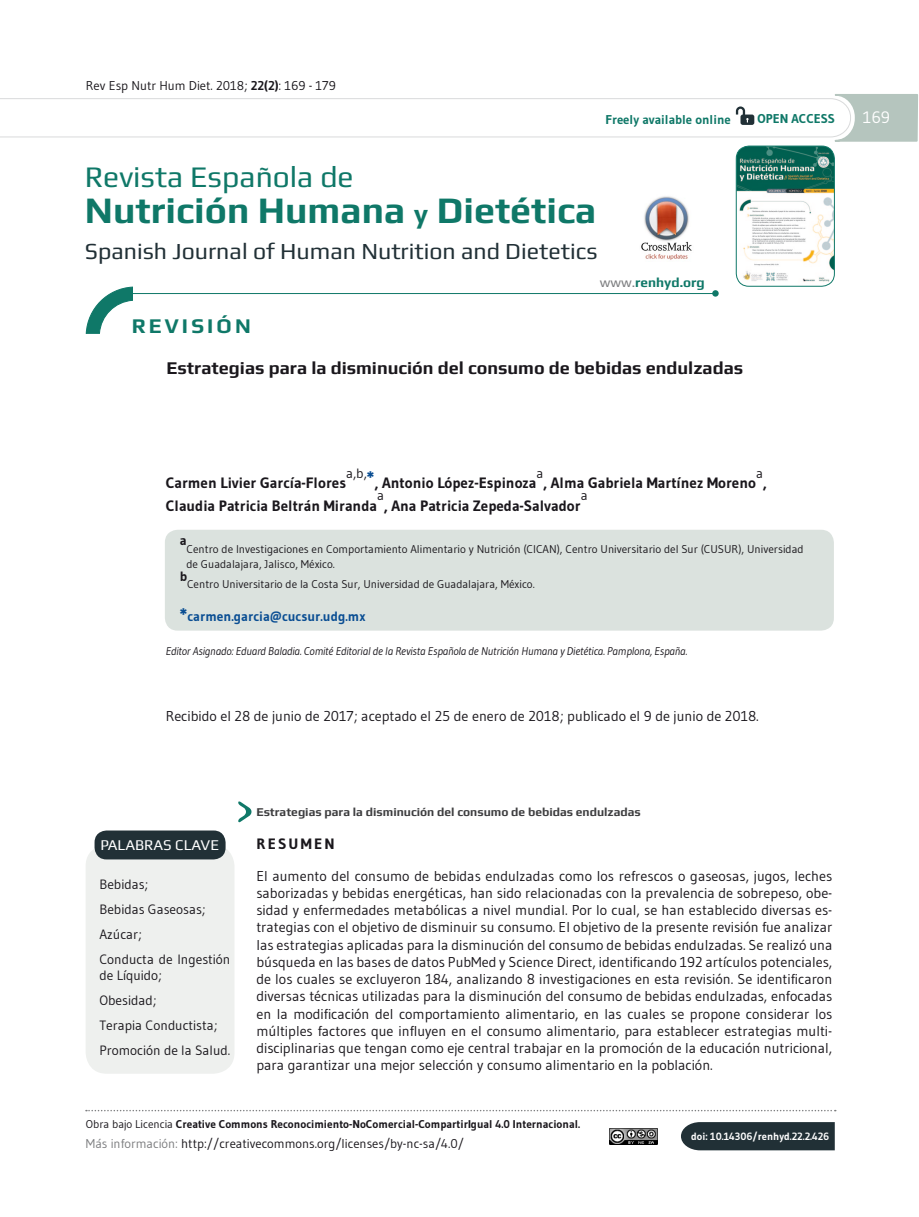
<style>
.page{position:relative;width:919px;height:1217px;background:#fff}
.page>*{position:absolute;margin:0;border:0;box-sizing:border-box;transform-origin:0 0}
.t1{font:700 37.5px "Play";color:#0f7868}
.t2{font:30px "Play";color:#0f7868}
.t3{font:23.1px "Play";color:#213036}
.t4{font:700 21px "Play";letter-spacing:.15em;color:#0f7868}
.t5{font:700 18px "Play";color:#1a171c}
.t6{font:16.5px "Gudea";color:#fff}
.t7{font:700 15px "Gudea";color:#1a171c}
.t8{font:15px "Play";color:#fff}
.t9{font:700 15px "Gudea";letter-spacing:.15em;color:#1a171c}
.t10{font:14.25px/17.2px "Gudea";color:#1a171c;text-align:justify}
.t11{font:13.5px/25px "Gudea";color:#1a171c}
.t12{font:700 13.5px "Gudea";color:#0a4e93}
.t13{font:700 13.5px "Play";color:#0f7868}
.t14{font:700 13.5px "Gudea";color:#1a171c}
.t15{font:12.75px "Gudea";color:#1a171c}
.t16{font:700 12.75px "Gudea";color:#0f7868}
.t17{font:700 12px "Play";color:#3e3e40}
.t18{font:11.25px/15.8px "Gudea";color:#1a171c}
.t19{font:italic 11.25px "Gudea";letter-spacing:-.015em;color:#1a171c}
.t20{font:700 11.25px "Gudea";color:#1a171c}
.t21{font:700 10.5px "Gudea";color:#fff}
.s1{font-weight:700}
.s2{font-size:27px}
.s3{font-weight:400;color:#7c7d7f}
.s4{font-size:18px}
.s5{font-weight:400}
.s6{color:#7c7d7f}
</style>
<div class="page">
<div style="left:681px;top:1122px;width:153px;height:27px;background:#213036"></div>
<img style="left:737px;top:146px;width:97px;height:140px">
<div style="left:735px;top:146px;width:99px;height:140px;border:1px solid #0f7868;border-radius:13px"></div>
<div style="left:86px;top:844px;width:148px;height:229px;background:#eef0ee;border-radius:21px"></div>
<div style="left:94px;top:830px;width:131px;height:29px;background:#213036;border-radius:12px"></div>
<svg style="left:86px;top:1109px;width:749px;height:2px"></svg>
<hr style="left:118px;top:293px;width:596px;height:1px;background:#0f7868">
<svg style="left:85px;top:286px;width:48px;height:48px"></svg>
<svg style="left:712px;top:290px;width:6px;height:6px"></svg>
<svg style="left:238px;top:801px;width:13px;height:21px"></svg>
<div style="left:165px;top:529px;width:668px;height:101px;background:#dbe2de;border-radius:13px"></div>
<svg style="left:0;top:94px;width:918px;height:48px"></svg>
<img style="left:609px;top:1128px;width:48px;height:16px">
<img style="left:641px;top:196px;width:51px;height:64px">
<p class="t15" style="left:86px;top:78px;width:251px">Rev Esp Nutr Hum Diet. 2018; <span class="s1">22(2)</span>: 169 - 179</p>
<p class="t16" style="left:605px;top:112px;width:127px">Freely available online</p>
<p class="t16" style="left:757px;top:111px;width:79px">OPEN ACCESS</p>
<h2 class="t2" style="left:85px;top:159px;width:270px">Revista Española de</h2>
<h1 class="t1" style="left:85px;top:188px;width:513px">Nutrición Humana <span class="s2">y</span> Dietética</h1>
<h3 class="t3" style="left:85px;top:237px;width:514px">Spanish Journal of Human Nutrition and Dietetics</h3>
<h3 class="t4" style="left:132px;top:314px;width:121px">REVISIÓN</h3>
<p class="t13" style="left:599px;top:275px;width:106px"><span class="s3">www.</span>renhyd.org</p>
<p class="t5" style="left:166px;top:357px;width:578px">Estrategias para la disminución del consumo de bebidas endulzadas</p>
<p class="t6" style="left:862px;top:107px;width:29px">169</p>
<p class="t7" style="left:166px;top:473px;width:372px">Carmen Livier García-Flores<sup>a,b,</sup><sup>*</sup>, Antonio López-Espinoza</p>
<p class="t11" style="left:536px;top:460px;width:8px">a</p>
<p class="t11" style="left:756px;top:460px;width:8px">a</p>
<p class="t7" style="left:543px;top:473px;width:214px">, Alma Gabriela Martínez Moreno</p>
<p class="t7" style="left:763px;top:473px;width:5px">,</p>
<p class="t11" style="left:377px;top:483px;width:8px">a</p>
<p class="t11" style="left:580px;top:483px;width:8px">a</p>
<p class="t7" style="left:166px;top:496px;width:213px">Claudia Patricia Beltrán Miranda</p>
<p class="t7" style="left:384px;top:496px;width:198px">, Ana Patricia Zepeda-Salvador</p>
<p class="t14" style="left:180px;top:531px;width:8px">a</p>
<p class="t18" style="left:186px;top:540px;width:618px">Centro de Investigaciones en Comportamiento Alimentario y Nutrición (CICAN), Centro Universitario del Sur (CUSUR), Universidad de Guadalajara, Jalisco, México.</p>
<p class="t14" style="left:180px;top:567px;width:9px">b</p>
<p class="t18" style="left:187px;top:576px;width:349px">Centro Universitario de la Costa Sur, Universidad de Guadalajara, México.</p>
<p class="t12" style="left:180px;top:607px;width:187px"><span class="s4">*</span>carmen.garcia@cucsur.udg.mx</p>
<p class="t19" style="left:166px;top:644px;width:523px">Editor Asignado: Eduard Baladia. Comité Editorial de la Revista Española de Nutrición Humana y Dietética. Pamplona, España.</p>
<p class="t10" style="left:166px;top:707px;width:594px">Recibido el 28 de junio de 2017; aceptado el 25 de enero de 2018; publicado el 9 de junio de 2018.</p>
<p class="t8" style="left:100px;top:835px;width:120px">PALABRAS CLAVE</p>
<p class="t11" style="left:99px;top:871px;width:132px">Bebidas;<br>Bebidas Gaseosas;<br>Azúcar;<br>Conducta de Ingestión</p>
<p class="t11" style="left:99px;top:962px;width:132px">de Líquido;<br>Obesidad;<br>Terapia Conductista;<br>Promoción de la Salud.</p>
<p class="t17" style="left:256px;top:804px;width:386px">Estrategias para la disminución del consumo de bebidas endulzadas</p>
<p class="t9" style="left:256px;top:834px;width:80px">RESUMEN</p>
<p class="t10" style="left:256px;top:866px;width:577px">El aumento del consumo de bebidas endulzadas como los refrescos o gaseosas, jugos, leches saborizadas y bebidas energéticas, han sido relacionadas con la prevalencia de sobrepeso, obe&shy;sidad y enfermedades metabólicas a nivel mundial. Por lo cual, se han establecido diversas es&shy;trategias con el objetivo de disminuir su consumo. El objetivo de la presente revisión fue analizar las estrategias aplicadas para la disminución del consumo de bebidas endulzadas. Se realizó una búsqueda en las bases de datos PubMed y Science Direct, identificando 192 artículos potenciales, de los cuales se excluyeron 184, analizando 8 investigaciones en esta revisión. Se identificaron diversas técnicas utilizadas para la disminución del consumo de bebidas endulzadas, enfocadas en la modificación del comportamiento alimentario, en las cuales se propone considerar los múltiples factores que influyen en el consumo alimentario, para establecer estrategias multi&shy;disciplinarias que tengan como eje central trabajar en la promoción de la educación nutricional, para garantizar una mejor selección y consumo alimentario en la población.</p>
<p class="t20" style="left:86px;top:1117px;width:495px"><span class="s5">Obra bajo Licencia</span> Creative Commons Reconocimiento-NoComercial-CompartirIgual 4.0 Internacional.</p>
<p class="t15" style="left:86px;top:1135px;width:379px"><span class="s6">Más información:</span> http://creativecommons.org/licenses/by-nc-sa/4.0/</p>
<p class="t21" style="left:691px;top:1129px;width:140px">doi: 10.14306/renhyd.22.2.426</p>
</div>
